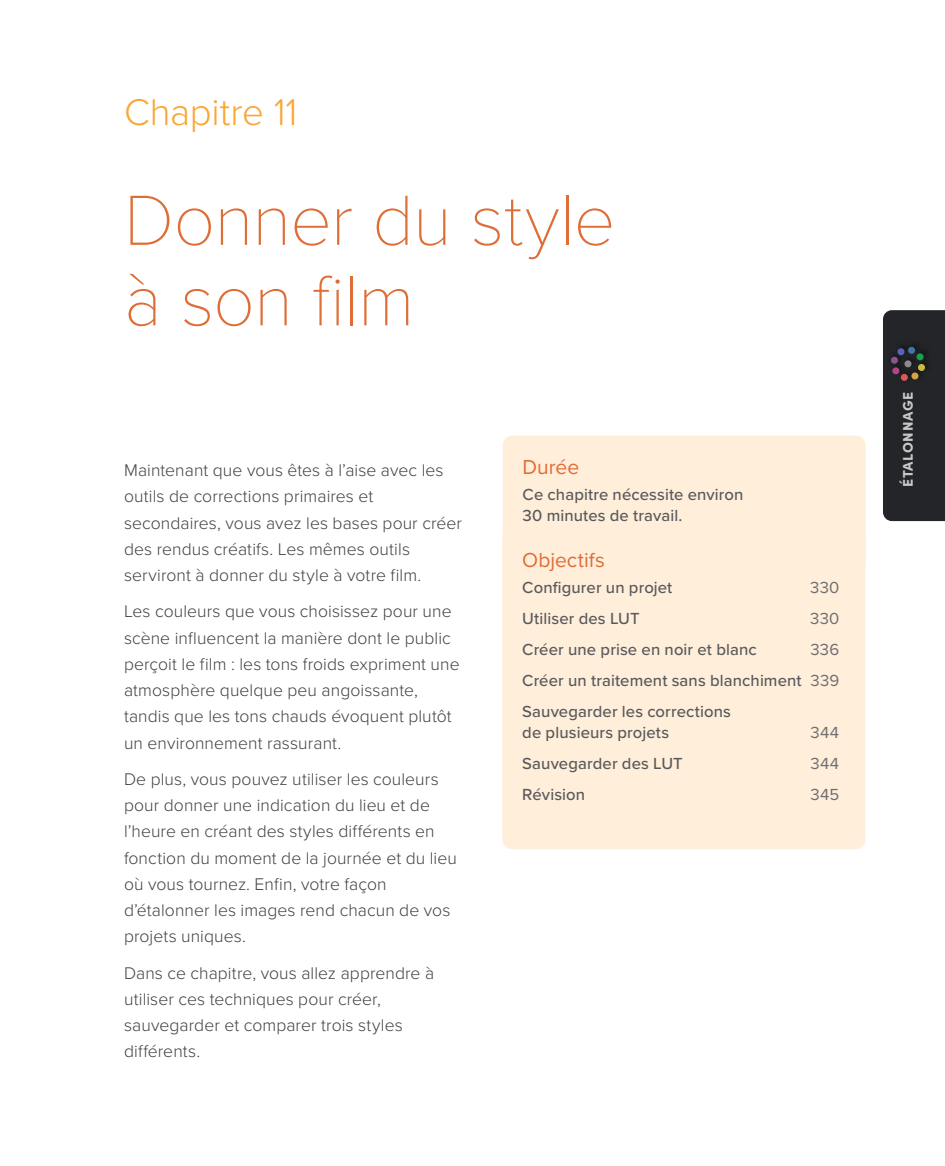
<style>
.page{position:relative;width:945px;height:1166px;background:#fff}
.page>*{position:absolute;margin:0;border:0;box-sizing:border-box;transform-origin:0 0}
.t1{font:100 73.5px/80.5px "Proxima Nova T";letter-spacing:-.015em;color:#df6d36}
.t2{font:300 38.5px "Proxima Nova";letter-spacing:-.005em;color:#faa634}
.t3{font:21px "Proxima Nova";color:#df6d36}
.t4{font:300 17.5px/26.2px "Proxima Nova";letter-spacing:.005em;color:#414042}
.t5{font:500 16.62px/31px "Proxima Nova";letter-spacing:.005em;color:#58595b}
.t6{font:16.62px "Proxima Nova";letter-spacing:.015em;color:#6d6e71}
.t7{font:900 14px "Sofia Pro";letter-spacing:.045em;color:#c8c8c8}
.s1{font-weight:400;color:#6d6e71}
</style>
<div class="page">
<div style="left:503px;top:435px;width:363px;height:135px;background:#ffeeda;border-radius:10px"></div>
<div style="left:502px;top:529px;width:363px;height:320px;background:#ffeeda;border-radius:10px"></div>
<div style="left:883px;top:310px;width:62px;height:211px;background:#242529"></div>
<div style="left:904px;top:360px;width:7px;height:7px;background:#8a8c8c;border-radius:50%"></div>
<h2 class="t2" style="left:124px;top:83px;width:175px">Chapitre 11</h2>
<h1 class="t1" style="left:124px;top:175px;width:493px">Donner du style à son film</h1>
<p class="t4" style="left:124px;top:456px;width:340px">Maintenant que vous êtes à l’aise avec les outils de corrections primaires et secondaires, vous avez les bases pour créer des rendus créatifs. Les mêmes outils serviront à donner du style à votre film.</p>
<p class="t4" style="left:124px;top:597px;width:337px">Les couleurs que vous choisissez pour une scène influencent la manière dont le public perçoit le film : les tons froids expriment une atmosphère quelque peu angoissante, tandis que les tons chauds évoquent plutôt un environnement rassurant.</p>
<p class="t4" style="left:124px;top:765px;width:334px">De plus, vous pouvez utiliser les couleurs pour donner une indication du lieu et de l’heure en créant des styles différents en fonction du moment de la journée et du lieu où vous tournez. Enfin, votre façon d’étalonner les images rend chacun de vos projets uniques.</p>
<p class="t4" style="left:124px;top:958px;width:312px">Dans ce chapitre, vous allez apprendre à utiliser ces techniques pour créer, sauvegarder et comparer trois styles différents.</p>
<p class="t3" style="left:523px;top:451px;width:58px">Durée</p>
<p class="t5" style="left:523px;top:483px;width:223px;line-height:21px">Ce chapitre nécessite environ<br>30 minutes de travail.</p>
<p class="t3" style="left:522px;top:544px;width:84px">Objectifs</p>
<p class="t5" style="left:522px;top:571px;width:152px">Configurer un projet</p>
<p class="t6" style="left:810px;top:575px;width:31px">330</p>
<p class="t5" style="left:522px;top:602px;width:119px">Utiliser des LUT</p>
<p class="t6" style="left:810px;top:606px;width:31px">330</p>
<p class="t5" style="left:522px;top:633px;width:236px">Créer une prise en noir et blanc</p>
<p class="t5" style="left:522px;top:633px;width:318px;text-align:justify;text-indent:288px"><span class="s1">336<br></span>Créer un traitement sans blanchiment <span class="s1">339<br></span>Sauvegarder les corrections</p>
<p class="t5" style="left:522px;top:716px;width:148px">de plusieurs projets</p>
<p class="t6" style="left:811px;top:720px;width:30px">344</p>
<p class="t5" style="left:522px;top:747px;width:162px">Sauvegarder des LUT</p>
<p class="t6" style="left:811px;top:750px;width:30px">344</p>
<p class="t5" style="left:522px;top:778px;width:64px">Révision</p>
<p class="t6" style="left:811px;top:781px;width:30px">345</p>
<p class="t7" style="left:897px;top:487px;width:97px;rotate:-90deg">ÉTALONNAGE</p>
</div>
